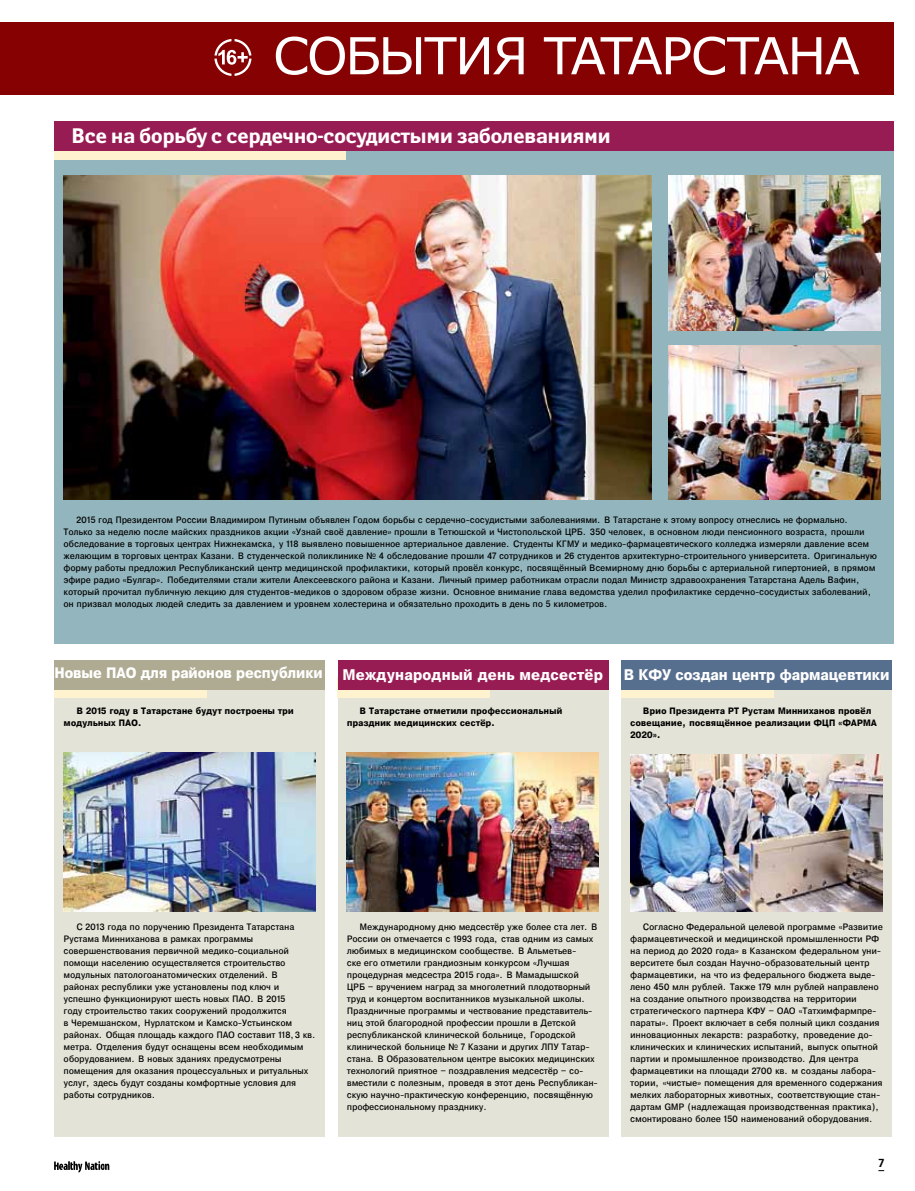
<style>
.page{position:relative;width:915px;height:1191px;background:#fff}
.page>*{position:absolute;margin:0;border:0;box-sizing:border-box;transform-origin:0 0}
.t1{font:51px "Verdana";letter-spacing:-.04em;color:#fff}
.t2{font:700 21px "Yanus C";letter-spacing:-.03em;color:#fff}
.t3{font:700 15px "Encyclopaedia";letter-spacing:-.05em;color:#fff;scale:.94 1}
.t4{font:700 15px "Encyclopaedia";letter-spacing:-.03em;color:#fff;scale:.95 1}
.t5{font:700 14.7px "Encyclopaedia";letter-spacing:-.05em;color:#fff;scale:.94 1}
.t6{font:11.55px "AXP Free Set C Bold";color:#000}
.t7{font:9px/12px "Encyclopaedia Plain";letter-spacing:-.03em;color:#000;scale:.95 1}
.t8{font:9px/12px "Encyclopaedia Plain";letter-spacing:-.03em;color:#000;scale:.96 1}
.t9{font:700 9px/12px "Encyclopaedia";letter-spacing:-.03em;color:#000;scale:.95 1}
</style>
<div class="page">
<div style="left:0;top:22px;width:893px;height:72px;background:#860101"></div>
<svg style="left:214px;top:39px;width:37px;height:37px"></svg>
<svg style="left:54px;top:1161px;width:55px;height:11px"></svg>
<div style="left:54px;top:121px;width:839px;height:523px;background:#93b6be"></div>
<div style="left:54px;top:139px;width:292px;height:20px;background:#fff3cf"></div>
<div style="left:54px;top:122px;width:839px;height:29px;background:#981c54"></div>
<div style="left:337px;top:660px;width:271px;height:476px;background:#e3e4d7"></div>
<div style="left:54px;top:660px;width:271px;height:476px;background:#e3e4d7"></div>
<div style="left:621px;top:660px;width:270px;height:476px;background:#e3e4d7"></div>
<div style="left:621px;top:677px;width:152px;height:21px;background:#fff3cf"></div>
<div style="left:621px;top:660px;width:270px;height:30px;background:#576f8f"></div>
<div style="left:337px;top:677px;width:152px;height:21px;background:#fff3cf"></div>
<div style="left:337px;top:660px;width:271px;height:30px;background:#981c54"></div>
<div style="left:54px;top:677px;width:152px;height:21px;background:#fff3cf"></div>
<div style="left:54px;top:660px;width:271px;height:30px;background:#afab93"></div>
<img style="left:630px;top:754px;width:251px;height:157px">
<img style="left:347px;top:752px;width:251px;height:159px">
<img style="left:63px;top:176px;width:588px;height:324px">
<img style="left:668px;top:345px;width:212px;height:155px">
<img style="left:668px;top:176px;width:212px;height:154px">
<img style="left:64px;top:752px;width:251px;height:159px">
<h1 class="t1" style="left:273px;top:21px;width:588px">СОБЫТИЯ ТАТАРСТАНА</h1>
<h2 class="t2" style="left:71px;top:124px;width:541px">Все на борьбу с сердечно-сосудистыми заболеваниями</h2>
<p class="t7" style="left:63px;top:514px;width:857px;text-indent:13px">2015 год Президентом России Владимиром Путиным объявлен Годом борьбы с сердечно-сосудистыми заболеваниями. В Татарстане к этому вопросу отнеслись не формально.<br>Только за неделю после майских праздников акции «Узнай своё давление» прошли в Тетюшской и Чистопольской ЦРБ. 350 человек, в основном люди пенсионного возраста, прошли обследование в торговых центрах Нижнекамска, у 118 выявлено повышенное артериальное давление. Студенты КГМУ и медико-фармацевтического колледжа измеряли давление всем желающим в торговых центрах Казани. В студенческой поликлинике № 4 обследование прошли 47 сотрудников и 26 студентов архитектурно-строительного университета. Оригинальную форму работы предложил Республиканский центр медицинской профилактики, который провёл конкурс, посвящённый Всемирному дню борьбы с артериальной гипертонией, в прямом эфире радио «Булгар». Победителями стали жители Алексеевского района и Казани. Личный пример работникам отрасли подал Министр здравоохранения Татарстана Адель Вафин, который прочитал публичную лекцию для студентов-медиков о здоровом образе жизни. Основное внимание глава ведомства уделил профилактике сердечно-сосудистых заболеваний, он призвал молодых людей следить за давлением и уровнем холестерина и обязательно проходить в день по 5 километров.</p>
<h3 class="t5" style="left:54px;top:665px;width:287px">Новые ПАО для районов республики</h3>
<h3 class="t4" style="left:342px;top:666px;width:276px">Международный день медсестёр</h3>
<h3 class="t3" style="left:623px;top:666px;width:285px">В КФУ создан центр фармацевтики</h3>
<p class="t9" style="left:630px;top:705px;width:261px;text-indent:13px">Врио Президента РТ Рустам Минниханов провёл совещание, посвящённое реализации ФЦП «ФАРМА<br>2020».</p>
<p class="t9" style="left:64px;top:705px;width:244px;text-indent:13px">В 2015 году в Татарстане будут построены три модульных ПАО.</p>
<p class="t9" style="left:347px;top:704px;width:228px;text-indent:13px">В Татарстане отметили профессиональный праздник медицинских сестёр.</p>
<p class="t7" style="left:64px;top:921px;width:267px;text-indent:13px">С 2013 года по поручению Президента Татарстана Рустама Минниханова в рамках программы совершенствования первичной медико-социальной помощи населению осуществляется строительство модульных патологоанатомических отделений. В<br>районах республики уже установлены под ключ и успешно функционируют шесть новых ПАО. В 2015<br>году строительство таких сооружений продолжится<br>в Черемшанском, Нурлатском и Камско-Устьинском районах. Общая площадь каждого ПАО составит 118,3 кв. метра. Отделения будут оснащены всем необходимым оборудованием. В новых зданиях предусмотрены помещения для оказания процессуальных и ритуальных услуг, здесь будут созданы комфортные условия для работы сотрудников.</p>
<p class="t7" style="left:347px;top:920px;width:266px;text-indent:13px">Международному дню медсестёр уже более ста лет. В России он отмечается с 1993 года, став одним из самых любимых в медицинском сообществе. В Альметьев-<br>ске его отметили грандиозным конкурсом «Лучшая процедурная медсестра 2015 года». В Мамадышской ЦРБ – вручением наград за многолетний плодотворный труд и концертом воспитанников музыкальной школы.<br>Праздничные программы и чествование представитель&shy;ниц этой благородной профессии прошли в Детской республиканской клинической больнице, Городской клинической больнице № 7 Казани и других ЛПУ Татар&shy;стана. В Образовательном центре высоких медицинских технологий приятное – поздравления медсестёр – со&shy;вместили с полезным, проведя в этот день Республикан&shy;скую научно-практическую конференцию, посвящённую профессиональному празднику.</p>
<p class="t8" style="left:630px;top:921px;width:265px;text-indent:13px">Согласно Федеральной целевой программе «Развитие фармацевтической и медицинской промышленности РФ на период до 2020 года» в Казанском федеральном уни&shy;верситете был создан Научно-образовательный центр фармацевтики, на что из федерального бюджета выде&shy;лено 450 млн рублей. Также 179 млн рублей направлено на создание опытного производства на территории стратегического партнера КФУ – ОАО «Татхимфармпре&shy;параты». Проект включает в себя полный цикл создания инновационных лекарств: разработку, проведение до&shy;клинических и клинических испытаний, выпуск опытной партии и промышленное производство. Для центра фармацевтики на площади 2700 кв. м созданы лабора&shy;тории, «чистые» помещения для временного содержания мелких лабораторных животных, соответствующие стан&shy;дартам GMP (надлежащая производственная практика), смонтировано более 150 наименований оборудования.</p>
<p class="t6" style="left:878px;top:1156px;width:7px">7</p>
</div>
